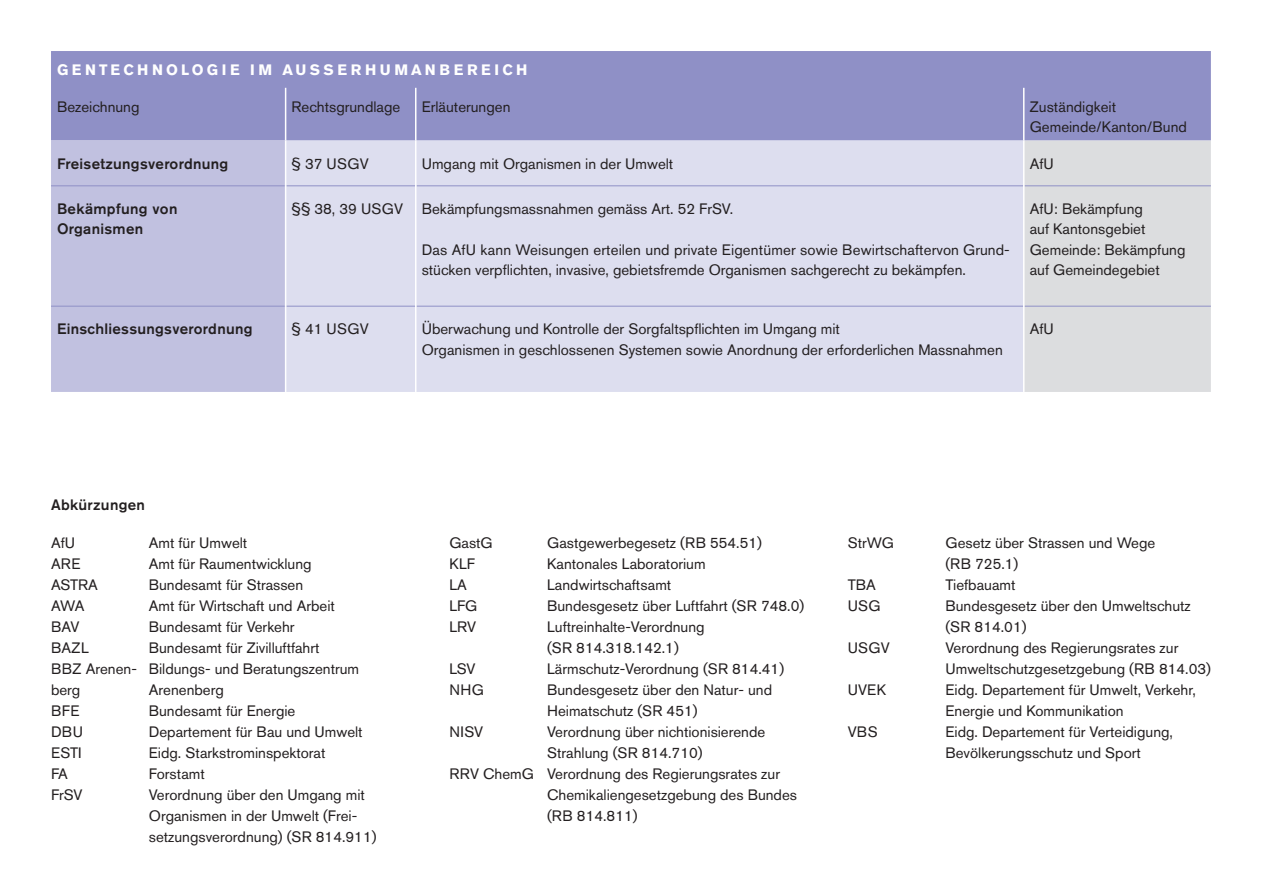
<style>
.page{position:relative;width:1263px;height:893px;background:#fff}
.page>*{position:absolute;margin:0;border:0;box-sizing:border-box;transform-origin:0 0}
.t1{font:15px/21px "Akzidenz Grotesk BQ";color:#231f20}
.t2{font:500 15px/20.2px "Akzidenz Grotesk BQ";letter-spacing:.02em;color:#231f20}
.t3{font:700 15px "Akzidenz Grotesk BQ";letter-spacing:.24em;color:#fff}
</style>
<div class="page">
<div style="left:51px;top:51px;width:1160px;height:90px;background:#8f90c6"></div>
<div style="left:51px;top:141px;width:234px;height:251px;background:#c1c1e0"></div>
<div style="left:286px;top:141px;width:737px;height:251px;background:#dddeef"></div>
<div style="left:1024px;top:141px;width:187px;height:251px;background:#dcdddf"></div>
<hr style="left:285px;top:88px;width:1px;height:53px;background:#fff">
<hr style="left:415px;top:88px;width:1px;height:53px;background:#fff">
<hr style="left:1023px;top:88px;width:1px;height:53px;background:#fff">
<hr style="left:51px;top:185px;width:234px;height:1px;background:#8f90c6">
<hr style="left:286px;top:185px;width:129px;height:1px;background:#8f90c6">
<hr style="left:416px;top:185px;width:607px;height:1px;background:#8f90c6">
<hr style="left:1024px;top:185px;width:187px;height:1px;background:#8f90c6">
<hr style="left:51px;top:306px;width:234px;height:1px;background:#8f90c6">
<hr style="left:286px;top:306px;width:129px;height:1px;background:#8f90c6">
<hr style="left:416px;top:306px;width:607px;height:1px;background:#8f90c6">
<hr style="left:1024px;top:306px;width:187px;height:1px;background:#8f90c6">
<hr style="left:415px;top:141px;width:1px;height:45px;background:#fff">
<hr style="left:415px;top:186px;width:1px;height:120px;background:#fff">
<hr style="left:415px;top:306px;width:1px;height:86px;background:#fff">
<p class="t3" style="left:57px;top:61px;width:472px">GENTECHNOLOGIE IM AUSSERHUMANBEREICH</p>
<p class="t1" style="left:57px;top:96px;width:84px">Bezeichnung</p>
<p class="t1" style="left:292px;top:96px;width:110px">Rechtsgrundlage</p>
<p class="t1" style="left:422px;top:96px;width:90px">Erläuterungen</p>
<p class="t1" style="left:1030px;top:96px;width:159px;line-height:20.2px">Zuständigkeit<br>Gemeinde/Kanton/Bund</p>
<p class="t2" style="left:57px;top:153px;width:173px">Freisetzungsverordnung</p>
<p class="t1" style="left:292px;top:153px;width:79px">§ 37 USGV</p>
<p class="t1" style="left:422px;top:153px;width:253px">Umgang mit Organismen in der Umwelt</p>
<p class="t1" style="left:1030px;top:153px;width:26px">AfU</p>
<p class="t2" style="left:57px;top:198px;width:122px">Bekämpfung von<br>Organismen</p>
<p class="t1" style="left:292px;top:198px;width:443px">§§ 38, 39 USGV Bekämpfungsmassnahmen gemäss Art. 52 FrSV.</p>
<p class="t1" style="left:422px;top:239px;width:589px;line-height:20.2px">Das AfU kann Weisungen erteilen und private Eigentümer sowie Bewirtschaftervon Grund&shy;stücken verpflichten, invasive, gebietsfremde Organismen sachgerecht zu bekämpfen.</p>
<p class="t1" style="left:1030px;top:199px;width:157px;line-height:20.2px">AfU: Bekämpfung<br>auf Kantonsgebiet<br>Gemeinde: Bekämpfung auf Gemeindegebiet</p>
<p class="t2" style="left:57px;top:319px;width:197px">Einschliessungsverordnung</p>
<p class="t1" style="left:292px;top:319px;width:79px">§ 41 USGV</p>
<p class="t1" style="left:422px;top:319px;width:583px;line-height:20.2px">Überwachung und Kontrolle der Sorgfaltspflichten im Umgang mit<br>Organismen in geschlossenen Systemen sowie Anordnung der erforderlichen Massnahmen</p>
<p class="t1" style="left:1030px;top:319px;width:26px">AfU</p>
<p class="t2" style="left:51px;top:494px;width:95px">Abkürzungen</p>
<p class="t1" style="left:51px;top:532px;width:26px">AfU</p>
<p class="t1" style="left:149px;top:532px;width:100px">Amt für Umwelt</p>
<p class="t1" style="left:51px;top:553px;width:31px">ARE</p>
<p class="t1" style="left:149px;top:553px;width:164px">Amt für Raumentwicklung</p>
<p class="t1" style="left:51px;top:574px;width:48px">ASTRA</p>
<p class="t1" style="left:149px;top:574px;width:156px">Bundesamt für Strassen</p>
<p class="t1" style="left:51px;top:595px;width:35px">AWA</p>
<p class="t1" style="left:149px;top:595px;width:188px">Amt für Wirtschaft und Arbeit</p>
<p class="t1" style="left:51px;top:616px;width:30px">BAV</p>
<p class="t1" style="left:149px;top:616px;width:147px">Bundesamt für Verkehr</p>
<p class="t1" style="left:51px;top:637px;width:39px">BAZL</p>
<p class="t1" style="left:51px;top:637px;width:310px;text-indent:98px">Bundesamt für Zivilluftfahrt<br>BBZ Arenen- Bildungs- und Beratungszentrum berg</p>
<p class="t1" style="left:149px;top:679px;width:77px">Arenenberg</p>
<p class="t1" style="left:51px;top:700px;width:30px">BFE</p>
<p class="t1" style="left:149px;top:700px;width:148px">Bundesamt für Energie</p>
<p class="t1" style="left:51px;top:721px;width:34px">DBU</p>
<p class="t1" style="left:149px;top:721px;width:215px">Departement für Bau und Umwelt</p>
<p class="t1" style="left:51px;top:742px;width:32px">ESTI</p>
<p class="t1" style="left:149px;top:742px;width:178px">Eidg. Starkstrominspektorat</p>
<p class="t1" style="left:51px;top:763px;width:18px">FA</p>
<p class="t1" style="left:149px;top:763px;width:57px">Forstamt</p>
<p class="t1" style="left:51px;top:784px;width:33px">FrSV</p>
<p class="t1" style="left:149px;top:784px;width:229px">Verordnung über den Umgang mit<br>Organismen in der Umwelt (Frei&shy;setzungsverordnung) (SR 814.911)</p>
<p class="t1" style="left:449px;top:532px;width:45px">GastG</p>
<p class="t1" style="left:547px;top:532px;width:216px">Gastgewerbegesetz (RB 554.51)</p>
<p class="t1" style="left:449px;top:553px;width:27px">KLF</p>
<p class="t1" style="left:547px;top:553px;width:160px">Kantonales Laboratorium</p>
<p class="t1" style="left:449px;top:574px;width:19px">LA</p>
<p class="t1" style="left:547px;top:574px;width:126px">Landwirtschaftsamt</p>
<p class="t1" style="left:449px;top:595px;width:30px">LFG</p>
<p class="t1" style="left:547px;top:595px;width:259px">Bundesgesetz über Luftfahrt (SR 748.0)</p>
<p class="t1" style="left:449px;top:616px;width:28px">LRV</p>
<p class="t1" style="left:547px;top:616px;width:159px">Luftreinhalte-Verordnung (SR 814.318.142.1)</p>
<p class="t1" style="left:449px;top:658px;width:28px">LSV</p>
<p class="t1" style="left:547px;top:658px;width:238px">Lärmschutz-Verordnung (SR 814.41)</p>
<p class="t1" style="left:449px;top:679px;width:36px">NHG</p>
<p class="t1" style="left:547px;top:679px;width:226px">Bundesgesetz über den Natur- und<br>Heimatschutz (SR 451)</p>
<p class="t1" style="left:449px;top:721px;width:35px">NISV</p>
<p class="t1" style="left:547px;top:721px;width:220px">Verordnung über nichtionisierende</p>
<p class="t1" style="left:547px;top:742px;width:157px">Strahlung (SR 814.710)</p>
<p class="t1" style="left:449px;top:763px;width:332px">RRV ChemG Verordnung des Regierungsrates zur</p>
<p class="t1" style="left:547px;top:784px;width:251px">Chemikaliengesetzgebung des Bundes</p>
<p class="t1" style="left:547px;top:805px;width:92px">(RB 814.811)</p>
<p class="t1" style="left:848px;top:532px;width:48px">StrWG</p>
<p class="t1" style="left:945px;top:532px;width:211px">Gesetz über Strassen und Wege (RB 725.1)</p>
<p class="t1" style="left:848px;top:574px;width:30px">TBA</p>
<p class="t1" style="left:945px;top:574px;width:72px">Tiefbauamt</p>
<p class="t1" style="left:848px;top:595px;width:35px">USG</p>
<p class="t1" style="left:945px;top:595px;width:247px">Bundesgesetz über den Umweltschutz (SR 814.01)</p>
<p class="t1" style="left:848px;top:637px;width:44px">USGV</p>
<p class="t1" style="left:945px;top:637px;width:267px">Verordnung des Regierungsrates zur<br>Umweltschutzgesetzgebung (RB 814.03)</p>
<p class="t1" style="left:848px;top:679px;width:40px">UVEK</p>
<p class="t1" style="left:945px;top:679px;width:252px">Eidg. Departement für Umwelt, Verkehr,<br>Energie und Kommunikation</p>
<p class="t1" style="left:848px;top:721px;width:32px">VBS</p>
<p class="t1" style="left:945px;top:721px;width:229px">Eidg. Departement für Verteidigung,<br>Bevölkerungsschutz und Sport</p>
</div>
